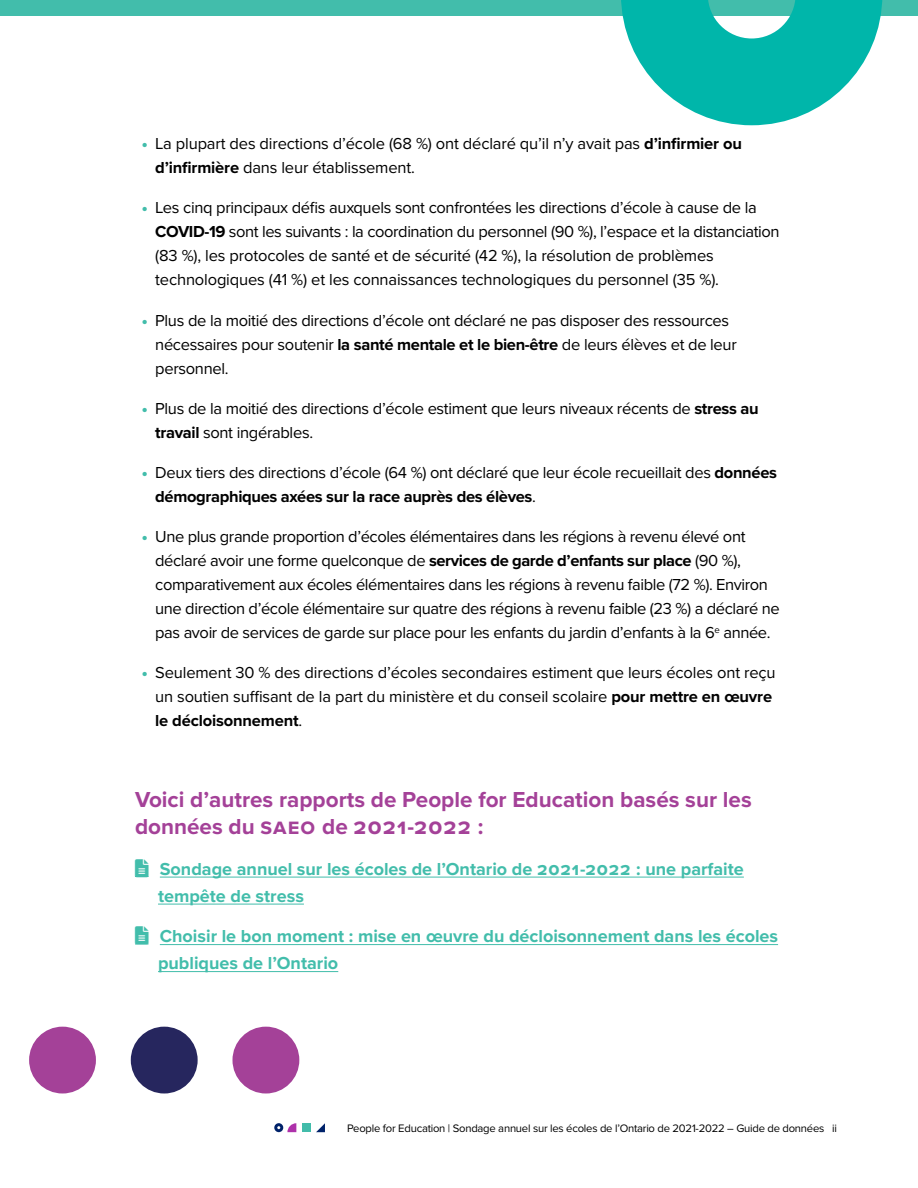
<style>
.page{position:relative;width:918px;height:1188px;background:#fff}
.page>*{position:absolute;margin:0;border:0;box-sizing:border-box;transform-origin:0 0}
.t1{font:700 22.5px/27px "Proxima Nova";color:#a44198}
.t2{font:700 18px/27px "Proxima Nova";color:#42bdab}
.t3{font:16.5px/24px "Proxima Nova";letter-spacing:-.02em;color:#000}
.t4{font:11.25px "Proxima Nova";letter-spacing:-.02em;color:#000}
.s1{font-weight:900;color:#42bdab}
.s2{font-weight:700}
</style>
<div class="page">
<div style="left:302px;top:1123px;width:9px;height:9px;background:#42bcaa"></div>
<svg style="left:316px;top:1123px;width:9px;height:9px"></svg>
<svg style="left:274px;top:1123px;width:22px;height:9px"></svg>
<div style="left:0;top:0;width:918px;height:15px;background:#42bdab"></div>
<hr style="left:160px;top:877px;width:584px;height:1px;background:#42bdab">
<hr style="left:158px;top:904px;width:146px;height:1px;background:#42bdab">
<hr style="left:160px;top:944px;width:618px;height:1px;background:#42bdab">
<hr style="left:158px;top:971px;width:180px;height:1px;background:#42bdab">
<div style="left:29px;top:1027px;width:67px;height:66px;background:#a44198;border-radius:50%"></div>
<div style="left:131px;top:1027px;width:67px;height:66px;background:#26265e;border-radius:50%"></div>
<div style="left:232px;top:1027px;width:67px;height:66px;background:#a44198;border-radius:50%"></div>
<svg style="left:621px;top:0;width:261px;height:125px"></svg>
<svg style="left:135px;top:876px;width:13px;height:1px"></svg>
<svg style="left:135px;top:943px;width:13px;height:2px"></svg>
<p class="t3" style="left:155px;top:131px;width:588px;text-indent:-14px"><span class="s1">•</span> La plupart des directions d’école (68 %) ont déclaré qu’il n’y avait pas <span class="s2">d’infirmier ou d’infirmière</span> dans leur établissement.</p>
<p class="t3" style="left:155px;top:195px;width:626px;text-indent:-14px"><span class="s1">•</span> Les cinq principaux défis auxquels sont confrontées les directions d’école à cause de la <span class="s2">COVID-19</span> sont les suivants : la coordination du personnel (90 %), l’espace et la distanciation (83 %), les protocoles de santé et de sécurité (42 %), la résolution de problèmes technologiques (41 %) et les connaissances technologiques du personnel (35 %).</p>
<p class="t3" style="left:155px;top:308px;width:583px;text-indent:-14px"><span class="s1">•</span> Plus de la moitié des directions d’école ont déclaré ne pas disposer des ressources nécessaires pour soutenir <span class="s2">la santé mentale et le bien-être</span> de leurs élèves et de leur personnel.</p>
<p class="t3" style="left:155px;top:396px;width:605px;text-indent:-14px"><span class="s1">•</span> Plus de la moitié des directions d’école estiment que leurs niveaux récents de <span class="s2">stress au travail</span> sont ingérables.</p>
<p class="t3" style="left:155px;top:460px;width:623px;text-indent:-14px"><span class="s1">•</span> Deux tiers des directions d’école (64 %) ont déclaré que leur école recueillait des <span class="s2">données démographiques axées sur la race auprès des élèves</span>.</p>
<p class="t3" style="left:155px;top:524px;width:626px;text-indent:-14px"><span class="s1">•</span> Une plus grande proportion d’écoles élémentaires dans les régions à revenu élevé ont déclaré avoir une forme quelconque de <span class="s2">services de garde d’enfants sur place</span> (90 %), comparativement aux écoles élémentaires dans les régions à revenu faible (72 %). Environ une direction d’école élémentaire sur quatre des régions à revenu faible (23 %) a déclaré ne pas avoir de services de garde sur place pour les enfants du jardin d’enfants à la 6<sup>e</sup> année.</p>
<p class="t3" style="left:155px;top:660px;width:622px;text-indent:-14px"><span class="s1">•</span> Seulement 30 % des directions d’écoles secondaires estiment que leurs écoles ont reçu un soutien suffisant de la part du ministère et du conseil scolaire <span class="s2">pour mettre en œuvre le décloisonnement</span>.</p>
<h2 class="t1" style="left:135px;top:786px;width:618px">Voici d’autres rapports de People for Education basés sur les données du SAEO de 2021-2022 :</h2>
<p class="t2" style="left:158px;top:855px;width:587px;text-indent:-23px">●●■▲ Sondage annuel sur les écoles de l’Ontario de 2021-2022 : une parfaite tempête de stress</p>
<p class="t2" style="left:158px;top:922px;width:622px;text-indent:-23px">●●■▲ Choisir le bon moment : mise en œuvre du décloisonnement dans les écoles publiques de l’Ontario</p>
<p class="t4" style="left:347px;top:1120px;width:491px">People for Education | Sondage annuel sur les écoles de l’Ontario de 2021-2022 – Guide de données ii</p>
</div>
